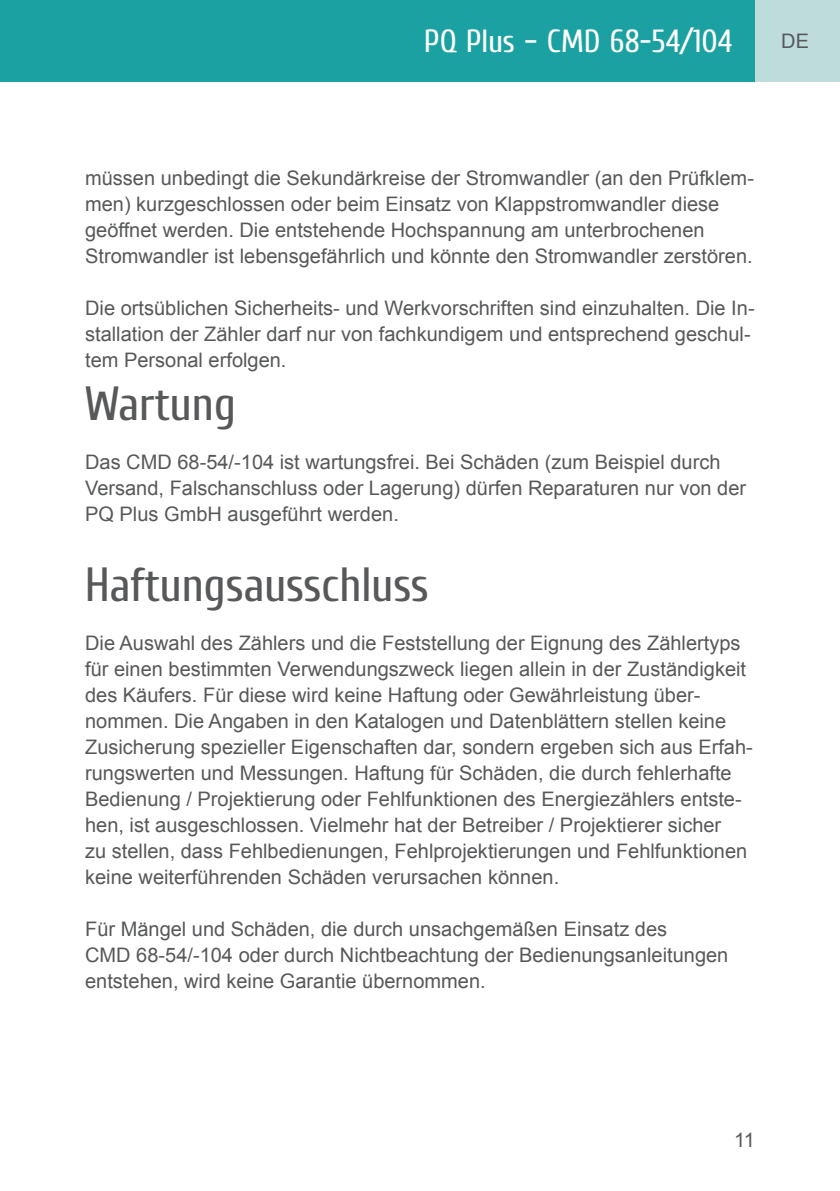
<style>
.page{position:relative;width:840px;height:1191px;background:#fff}
.page>*{position:absolute;margin:0;border:0;box-sizing:border-box;transform-origin:0 0}
.t1{font:48px "Cuprum";color:#57585a}
.t2{font:32px "Cuprum";color:#fff}
.t3{font:20px/26px "Arial";color:#57585a}
</style>
<div class="page">
<div style="left:0;top:0;width:839px;height:81px;background:#1ba1a1"></div>
<div style="left:754px;top:0;width:85px;height:81px;background:#bfdcdc"></div>
<h2 class="t2" style="left:424px;top:22px;width:309px">PQ Plus – CMD 68-54/104</h2>
<p class="t3" style="left:780px;top:28px;width:29px">DE</p>
<p class="t3" style="left:85px;top:165px;width:670px">müssen unbedingt die Sekundärkreise der Stromwandler (an den Prüfklem&shy;men) kurzgeschlossen oder beim Einsatz von Klappstromwandler diese geöffnet werden. Die entstehende Hochspannung am unterbrochenen Stromwandler ist lebensgefährlich und könnte den Stromwandler zerstören.</p>
<p class="t3" style="left:85px;top:295px;width:670px">Die ortsüblichen Sicherheits- und Werkvorschriften sind einzuhalten. Die In&shy;stallation der Zähler darf nur von fachkundigem und entsprechend geschul&shy;tem Personal erfolgen.</p>
<h1 class="t1" style="left:85px;top:376px;width:152px">Wartung</h1>
<p class="t3" style="left:85px;top:449px;width:662px">Das CMD 68-54/-104 ist wartungsfrei. Bei Schäden (zum Beispiel durch<br>Versand, Falschanschluss oder Lagerung) dürfen Reparaturen nur von der<br>PQ Plus GmbH ausgeführt werden.</p>
<h1 class="t1" style="left:85px;top:556px;width:344px">Haftungsausschluss</h1>
<p class="t3" style="left:85px;top:630px;width:669px">Die Auswahl des Zählers und die Feststellung der Eignung des Zählertyps für einen bestimmten Verwendungszweck liegen allein in der Zuständigkeit des Käufers. Für diese wird keine Haftung oder Gewährleistung über&shy;nommen. Die Angaben in den Katalogen und Datenblättern stellen keine Zusicherung spezieller Eigenschaften dar, sondern ergeben sich aus Erfah&shy;rungswerten und Messungen. Haftung für Schäden, die durch fehlerhafte Bedienung / Projektierung oder Fehlfunktionen des Energiezählers entste&shy;hen, ist ausgeschlossen. Vielmehr hat der Betreiber / Projektierer sicher<br>zu stellen, dass Fehlbedienungen, Fehlprojektierungen und Fehlfunktionen keine weiterführenden Schäden verursachen können.</p>
<p class="t3" style="left:85px;top:916px;width:644px">Für Mängel und Schäden, die durch unsachgemäßen Einsatz des<br>CMD 68-54/-104 oder durch Nichtbeachtung der Bedienungsanleitungen entstehen, wird keine Garantie übernommen.</p>
<p class="t3" style="left:733px;top:1127px;width:22px">11</p>
</div>
